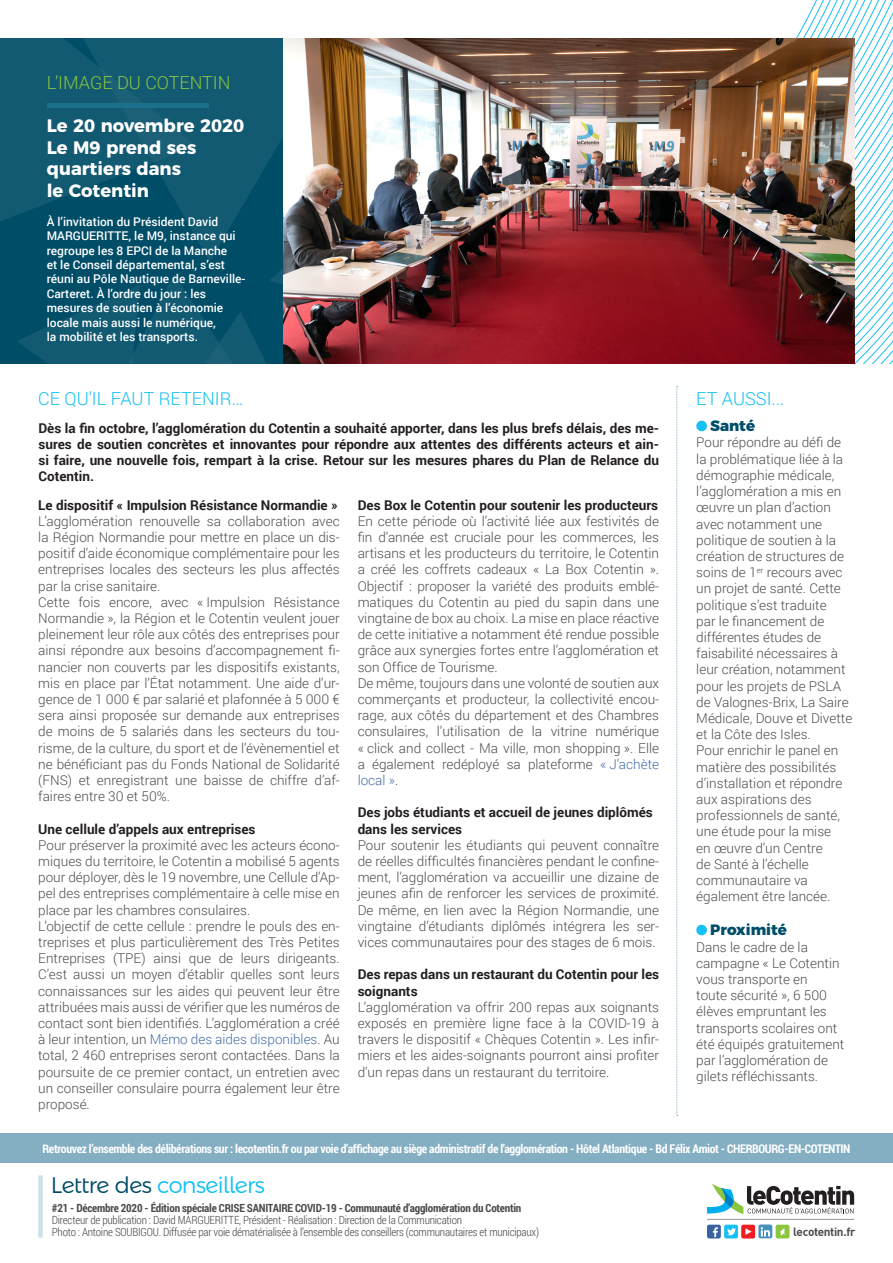
<style>
.page{position:relative;width:893px;height:1263px;background:#fff}
.page>*{position:absolute;margin:0;border:0;box-sizing:border-box;transform-origin:0 0}
.t1{font:300 22.5px "Montserrat Alternates";letter-spacing:-.03em;color:#15c0f2}
.t2{font:700 18px/21.6px "Montserrat";color:#fff}
.t3{font:300 18px "Roboto";color:#15c0f2}
.t4{font:300 18px "Roboto";color:#8bc63e}
.t5{font:800 15px "Montserrat";color:#004d68}
.t6{font:300 13.5px/16.2px "Roboto";color:#4b4c4d}
.t7{font:700 13.5px/16.2px "Roboto";color:#231f20}
.t8{font:500 12px/14.4px "Roboto";color:#fff}
.t9{font:700 12px "Roboto Condensed";letter-spacing:-.03em;color:#fff}
.t10{font:700 11.7px "DIN";letter-spacing:-.03em;color:#4b4c4d}
.t11{font:300 11.25px/12px "Roboto Condensed";letter-spacing:-.02em;color:#4b4c4d}
.t12{font:700 11.25px "Roboto Condensed";letter-spacing:-.02em;color:#4b4c4d}
.s1{color:#436da8}
.s2{color:#004d68}
</style>
<div class="page">
<svg style="left:796px;top:0;width:97px;height:364px"></svg>
<svg style="left:0;top:38px;width:284px;height:326px;background:#0b546e"></svg>
<img style="left:284px;top:38px;width:571px;height:326px">
<hr style="left:47px;top:103px;width:161px;height:4px;background:#1a708b">
<div style="left:0;top:1133px;width:893px;height:30px;background:#84aec2"></div>
<hr style="left:707px;top:1219px;width:147px;height:1px;background:#939598">
<div style="left:707px;top:1225px;width:14px;height:13px;background:#39629e;border-radius:2px"></div>
<svg style="left:713px;top:1227px;width:5px;height:10px"></svg>
<div style="left:724px;top:1225px;width:14px;height:13px;background:#15c0f2;border-radius:2px"></div>
<svg style="left:727px;top:1228px;width:9px;height:7px"></svg>
<div style="left:741px;top:1225px;width:14px;height:13px;background:#ee1d23;border-radius:2px"></div>
<svg style="left:745px;top:1228px;width:7px;height:7px"></svg>
<svg style="left:758px;top:1224px;width:14px;height:14px"></svg>
<svg style="left:761px;top:1227px;width:9px;height:9px"></svg>
<div style="left:776px;top:1225px;width:13px;height:13px;background:#8bc63e;border-radius:2px"></div>
<svg style="left:779px;top:1228px;width:5px;height:7px"></svg>
<svg style="left:707px;top:1184px;width:147px;height:30px"></svg>
<div style="left:38px;top:1175px;width:5px;height:62px;background:#cfe0e9"></div>
<div style="left:696px;top:421px;width:11px;height:10px;background:#15c0f2;border-radius:50%"></div>
<div style="left:696px;top:925px;width:11px;height:10px;background:#15c0f2;border-radius:50%"></div>
<svg style="left:676px;top:386px;width:2px;height:730px"></svg>
<h2 class="t4" style="left:47px;top:70px;width:185px">L’IMAGE DU COTENTIN</h2>
<h2 class="t2" style="left:47px;top:114px;width:199px">Le 20 novembre 2020<br>Le M9 prend ses quartiers dans<br>le Cotentin</h2>
<p class="t8" style="left:47px;top:214px;width:200px">À l’invitation du Président David MARGUERITTE, le M9, instance qui regroupe les 8 EPCI de la Manche<br>et le Conseil départemental, s’est réuni au Pôle Nautique de Barneville-Carteret. À l’ordre du jour : les mesures de soutien à l’économie locale mais aussi le numérique,<br>la mobilité et les transports.</p>
<h2 class="t3" style="left:38px;top:386px;width:206px">CE QU’IL FAUT RETENIR…</h2>
<p class="t7" style="left:38px;top:419px;width:622px;text-align:justify">Dès la fin octobre, l’agglomération du Cotentin a souhaité apporter, dans les plus brefs délais, des me&shy;sures de soutien concrètes et innovantes pour répondre aux attentes des différents acteurs et ain&shy;si faire, une nouvelle fois, rempart à la crise. Retour sur les mesures phares du Plan de Relance du Cotentin.</p>
<p class="t7" style="left:38px;top:496px;width:301px">Le dispositif « Impulsion Résistance Normandie »</p>
<p class="t6" style="left:38px;top:512px;width:303px">L’agglomération renouvelle sa collaboration avec la Région Normandie pour mettre en place un dis&shy;positif d’aide économique complémentaire pour les entreprises locales des secteurs les plus affectés par la crise sanitaire.<br>Cette fois encore, avec « Impulsion Résistance Normandie », la Région et le Cotentin veulent jouer pleinement leur rôle aux côtés des entreprises pour ainsi répondre aux besoins d’accompagnement fi&shy;nancier non couverts par les dispositifs existants, mis en place par l’État notamment. Une aide d’ur&shy;gence de 1 000 € par salarié et plafonnée à 5 000 € sera ainsi proposée sur demande aux entreprises de moins de 5 salariés dans les secteurs du tou&shy;risme, de la culture, du sport et de l’évènementiel et ne bénéficiant pas du Fonds National de Solidarité (FNS) et enregistrant une baisse de chiffre d’af&shy;faires entre 30 et 50%.</p>
<p class="t7" style="left:38px;top:820px;width:219px">Une cellule d’appels aux entreprises</p>
<p class="t6" style="left:38px;top:836px;width:303px">Pour préserver la proximité avec les acteurs écono&shy;miques du territoire, le Cotentin a mobilisé 5 agents pour déployer, dès le 19 novembre, une Cellule d’Ap&shy;pel des entreprises complémentaire à celle mise en place par les chambres consulaires.<br>L’objectif de cette cellule : prendre le pouls des en&shy;treprises et plus particulièrement des Très Petites Entreprises (TPE) ainsi que de leurs dirigeants.<br>C’est aussi un moyen d’établir quelles sont leurs connaissances sur les aides qui peuvent leur être attribuées mais aussi de vérifier que les numéros de contact sont bien identifiés. L’agglomération a créé à leur intention, un <span class="s1">Mémo des aides disponibles</span>. Au total, 2 460 entreprises seront contactées. Dans la poursuite de ce premier contact, un entretien avec un conseiller consulaire pourra également leur être proposé.</p>
<p class="t7" style="left:358px;top:496px;width:302px">Des Box le Cotentin pour soutenir les producteurs</p>
<p class="t6" style="left:358px;top:512px;width:303px">En cette période où l’activité liée aux festivités de fin d’année est cruciale pour les commerces, les artisans et les producteurs du territoire, le Cotentin a créé les coffrets cadeaux « La Box Cotentin ».<br>Objectif : proposer la variété des produits emblé&shy;matiques du Cotentin au pied du sapin dans une vingtaine de box au choix. La mise en place réactive de cette initiative a notamment été rendue possible grâce aux synergies fortes entre l’agglomération et son Office de Tourisme.<br>De même, toujours dans une volonté de soutien aux commerçants et producteur, la collectivité encou&shy;rage, aux côtés du département et des Chambres consulaires, l’utilisation de la vitrine numérique « click and collect - Ma ville, mon shopping ». Elle a également redéployé sa plateforme <span class="s1">« J’achète local »</span>.</p>
<p class="t7" style="left:358px;top:804px;width:297px">Des jobs étudiants et accueil de jeunes diplômés dans les services</p>
<p class="t6" style="left:358px;top:836px;width:303px;text-align:justify">Pour soutenir les étudiants qui peuvent connaître de réelles difficultés financières pendant le confine&shy;ment, l’agglomération va accueillir une dizaine de jeunes afin de renforcer les services de proximité.<br>De même, en lien avec la Région Normandie, une vingtaine d’étudiants diplômés intégrera les ser&shy;vices communautaires pour des stages de 6 mois.</p>
<p class="t7" style="left:358px;top:966px;width:303px">Des repas dans un restaurant du Cotentin pour les soignants</p>
<p class="t6" style="left:358px;top:998px;width:303px;text-align:justify">L’agglomération va offrir 200 repas aux soignants exposés en première ligne face à la COVID-19 à travers le dispositif « Chèques Cotentin ». Les infir&shy;miers et les aides-soignants pourront ainsi profiter d’un repas dans un restaurant du territoire.</p>
<h2 class="t3" style="left:696px;top:386px;width:90px">ET AUSSI...</h2>
<p class="t5" style="left:710px;top:413px;width:46px">Santé</p>
<p class="t6" style="left:696px;top:434px;width:158px">Pour répondre au défi de la problématique liée à la démographie médicale, l’agglomération a mis en œuvre un plan d’action avec notamment une politique de soutien à la création de structures de soins de 1<sup>er</sup> recours avec un projet de santé. Cette politique s’est traduite<br>par le financement de différentes études de faisabilité nécessaires à leur création, notamment pour les projets de PSLA de Valognes-Brix, La Saire<br>Médicale, Douve et Divette et la Côte des Isles.<br>Pour enrichir le panel en matière des possibilités d’installation et répondre aux aspirations des professionnels de santé, une étude pour la mise<br>en œuvre d’un Centre<br>de Santé à l’échelle communautaire va également être lancée.</p>
<p class="t5" style="left:710px;top:917px;width:78px">Proximité</p>
<p class="t6" style="left:696px;top:938px;width:150px">Dans le cadre de la campagne « Le Cotentin vous transporte en<br>toute sécurité », 6 500 élèves empruntant les transports scolaires ont été équipés gratuitement par l’agglomération de gilets réfléchissants.</p>
<p class="t9" style="left:42px;top:1140px;width:809px">Retrouvez l’ensemble des délibérations sur : lecotentin.fr ou par voie d’affichage au siège administratif de l’agglomération - Hôtel Atlantique - Bd Félix Amiot - CHERBOURG-EN-COTENTIN</p>
<h1 class="t1" style="left:51px;top:1167px;width:216px"><span class="s2">Lettre des</span> conseillers</h1>
<p class="t12" style="left:52px;top:1200px;width:471px">#21 - Décembre 2020 - Édition spéciale CRISE SANITAIRE COVID-19 - Communauté d’agglomération du Cotentin</p>
<p class="t11" style="left:52px;top:1214px;width:489px">Directeur de publication : David MARGUERITTE, Président - Réalisation : Direction de la Communication<br>Photo : Antoine SOUBIGOU. Diffusée par voie dématérialisée à l’ensemble des conseillers (communautaires et municipaux)</p>
<p class="t10" style="left:793px;top:1224px;width:64px">lecotentin.fr</p>
</div>
